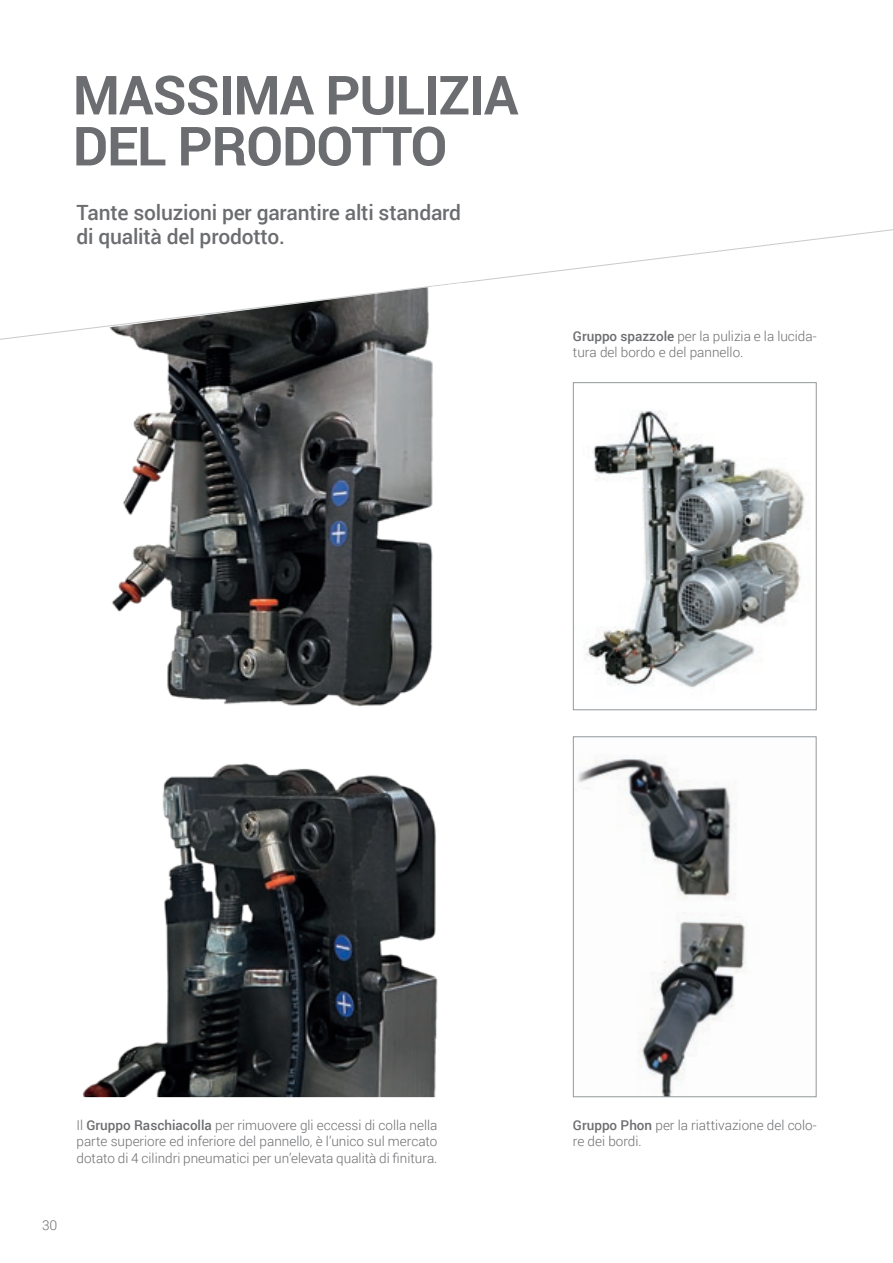
<style>
.page{position:relative;width:893px;height:1263px;background:#fff}
.page>*{position:absolute;margin:0;border:0;box-sizing:border-box;transform-origin:0 0}
._1_TITOLO_GRIGIO{font:700 54px "Roboto";letter-spacing:-.02em;color:#6c6d70}
.t1{font:500 21px "Roboto";letter-spacing:-.01em;color:#6c6d70}
.t2{font:300 13.5px/16.2px "Roboto";color:#6c6d70}
.s1{font-weight:500}
</style>
<div class="page">
<svg style="left:0;top:229px;width:893px;height:111px"></svg>
<img style="left:583px;top:410px;width:226px;height:278px">
<div style="left:573px;top:382px;width:244px;height:328px;border:1px solid #93989a"></div>
<img style="left:577px;top:758px;width:169px;height:337px">
<div style="left:573px;top:736px;width:243px;height:361px;border:1px solid #93989a"></div>
<img style="left:73px;top:283px;width:390px;height:814px">
<p class="_1_TITOLO_GRIGIO" style="left:73px;top:57px;width:447px">MASSIMA PULIZIA</p>
<p class="_1_TITOLO_GRIGIO" style="left:73px;top:108px;width:376px">DEL PRODOTTO</p>
<p class="t1" style="left:77px;top:198px;width:386px">Tante soluzioni per garantire alti standard</p>
<p class="t1" style="left:77px;top:222px;width:210px">di qualità del prodotto.</p>
<p class="t2" style="left:573px;top:328px;width:245px"><span class="s1">Gruppo spazzole</span> per la pulizia e la lucida&shy;tura del bordo e del pannello.</p>
<p class="t2" style="left:77px;top:1117px;width:362px;text-align:justify">Il <span class="s1">Gruppo Raschiacolla</span> per rimuovere gli eccessi di colla nella parte superiore ed inferiore del pannello, è l’unico sul mercato dotato di 4 cilindri pneumatici per un’elevata qualità di finitura.</p>
<p class="t2" style="left:42px;top:1216px;width:17px">30</p>
<p class="t2" style="left:573px;top:1117px;width:245px"><span class="s1">Gruppo Phon</span> per la riattivazione del colo&shy;re dei bordi.</p>
</div>
